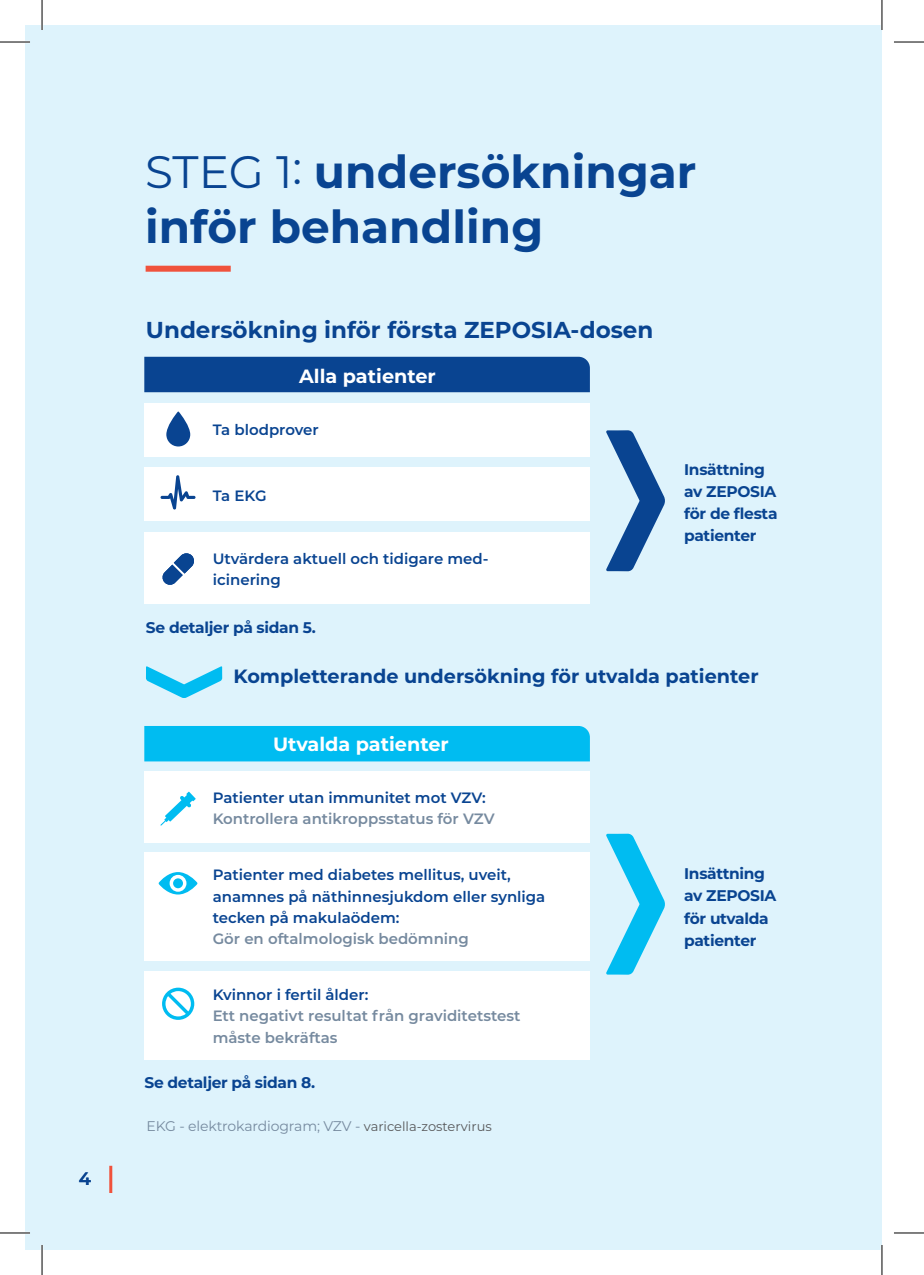
<style>
.page{position:relative;width:924px;height:1275px;background:#fff}
.page>*{position:absolute;margin:0;border:0;box-sizing:border-box;transform-origin:0 0}
.t1{font:700 45.4px/54.4px "Montserrat";color:#094491}
.t2{font:700 23px "Montserrat";color:#094491}
.t3{font:700 19.2px "Montserrat";color:#094491}
.t4{font:700 19.2px "Montserrat";color:#fff}
.t5{font:600 18px "Montserrat";color:#094491}
.t6{font:700 15.4px/22px "Montserrat";letter-spacing:-.02em;color:#094491}
.t7{font:600 15px/21.4px "Montserrat";color:#094491}
.t8{font:600 15px/21.4px "Montserrat";color:#768a9f}
.t9{font:14px "Montserrat";letter-spacing:-.01em;color:#768a9f}
.s1{font-weight:400}
.s2{font-size:13px;color:#57585a}
</style>
<div class="page">
<div style="left:25px;top:25px;width:856px;height:1225px;background:#def3fc"></div>
<hr style="left:109px;top:1165px;width:3px;height:28px;background:#f0523c">
<div style="left:144px;top:771px;width:445px;height:71px;background:#fff"></div>
<div style="left:144px;top:972px;width:445px;height:88px;background:#fff"></div>
<div style="left:144px;top:852px;width:445px;height:108px;background:#fff"></div>
<div style="left:144px;top:532px;width:445px;height:71px;background:#fff"></div>
<div style="left:144px;top:403px;width:445px;height:53px;background:#fff"></div>
<div style="left:144px;top:357px;width:445px;height:35px;background:#094491"></div>
<div style="left:144px;top:726px;width:445px;height:35px;background:#00bcf1"></div>
<div style="left:144px;top:467px;width:445px;height:54px;background:#fff"></div>
<svg style="left:166px;top:411px;width:24px;height:35px"></svg>
<svg style="left:160px;top:475px;width:35px;height:34px"></svg>
<svg style="left:165px;top:793px;width:29px;height:28px"></svg>
<svg style="left:180px;top:791px;width:16px;height:16px"></svg>
<svg style="left:160px;top:817px;width:9px;height:8px"></svg>
<svg style="left:158px;top:872px;width:39px;height:22px"></svg>
<svg style="left:162px;top:553px;width:32px;height:32px"></svg>
<svg style="left:162px;top:987px;width:32px;height:33px"></svg>
<div style="left:145px;top:266px;width:86px;height:6px;background:#f0523c"></div>
<svg style="left:146px;top:666px;width:76px;height:32px"></svg>
<svg style="left:606px;top:833px;width:59px;height:141px"></svg>
<svg style="left:606px;top:430px;width:59px;height:141px"></svg>
<hr style="left:0;top:41px;width:30px;height:2px;background:#fff">
<hr style="left:0;top:1231px;width:30px;height:3px;background:#fff">
<hr style="left:41px;top:0;width:2px;height:30px;background:#fff">
<hr style="left:41px;top:1245px;width:2px;height:30px;background:#fff">
<hr style="left:880px;top:0;width:2px;height:30px;background:#fff">
<hr style="left:880px;top:1245px;width:2px;height:30px;background:#fff">
<hr style="left:0;top:42px;width:30px;height:1px;background:#000">
<hr style="left:893px;top:42px;width:30px;height:1px;background:#000">
<hr style="left:0;top:1232px;width:30px;height:1px;background:#000">
<hr style="left:893px;top:1232px;width:30px;height:1px;background:#000">
<hr style="left:42px;top:0;width:1px;height:30px;background:#000">
<hr style="left:42px;top:1245px;width:1px;height:30px;background:#000">
<hr style="left:881px;top:0;width:1px;height:30px;background:#000">
<hr style="left:881px;top:1245px;width:1px;height:30px;background:#000">
<p class="t5" style="left:79px;top:1166px;width:14px">4</p>
<h1 class="t1" style="left:145px;top:142px;width:552px"><span class="s1">STEG 1:</span> undersökningar inför behandling</h1>
<h2 class="t2" style="left:146px;top:313px;width:509px">Undersökning inför första ZEPOSIA-dosen</h2>
<p class="t4" style="left:299px;top:362px;width:138px">Alla patienter</p>
<p class="t7" style="left:213px;top:418px;width:108px">Ta blodprover</p>
<p class="t7" style="left:213px;top:484px;width:55px">Ta EKG</p>
<p class="t7" style="left:213px;top:547px;width:277px">Utvärdera aktuell och tidigare med&shy;icinering</p>
<p class="t6" style="left:146px;top:615px;width:171px">Se detaljer på sidan 5.</p>
<p class="t6" style="left:684px;top:458px;width:95px">Insättning av ZEPOSIA för de flesta patienter</p>
<p class="t3" style="left:233px;top:662px;width:526px">Kompletterande undersökning för utvalda patienter</p>
<p class="t4" style="left:273px;top:730px;width:177px">Utvalda patienter</p>
<p class="t7" style="left:213px;top:786px;width:274px">Patienter utan immunitet mot VZV:</p>
<p class="t8" style="left:213px;top:807px;width:283px">Kontrollera antikroppsstatus för VZV</p>
<p class="t7" style="left:213px;top:863px;width:334px">Patienter med diabetes mellitus, uveit, anamnes på näthinnesjukdom eller synliga tecken på makulaödem:</p>
<p class="t8" style="left:213px;top:927px;width:257px">Gör en oftalmologisk bedömning</p>
<p class="t7" style="left:213px;top:983px;width:157px">Kvinnor i fertil ålder:</p>
<p class="t8" style="left:213px;top:1004px;width:309px">Ett negativt resultat från graviditetstest måste bekräftas</p>
<p class="t6" style="left:144px;top:1070px;width:172px">Se detaljer på sidan 8.</p>
<p class="t9" style="left:146px;top:1116px;width:346px">EKG - elektrokardiogram; VZV - <span class="s2">varicella-zostervirus</span></p>
<p class="t6" style="left:684px;top:862px;width:94px">Insättning av ZEPOSIA för utvalda patienter</p>
</div>
